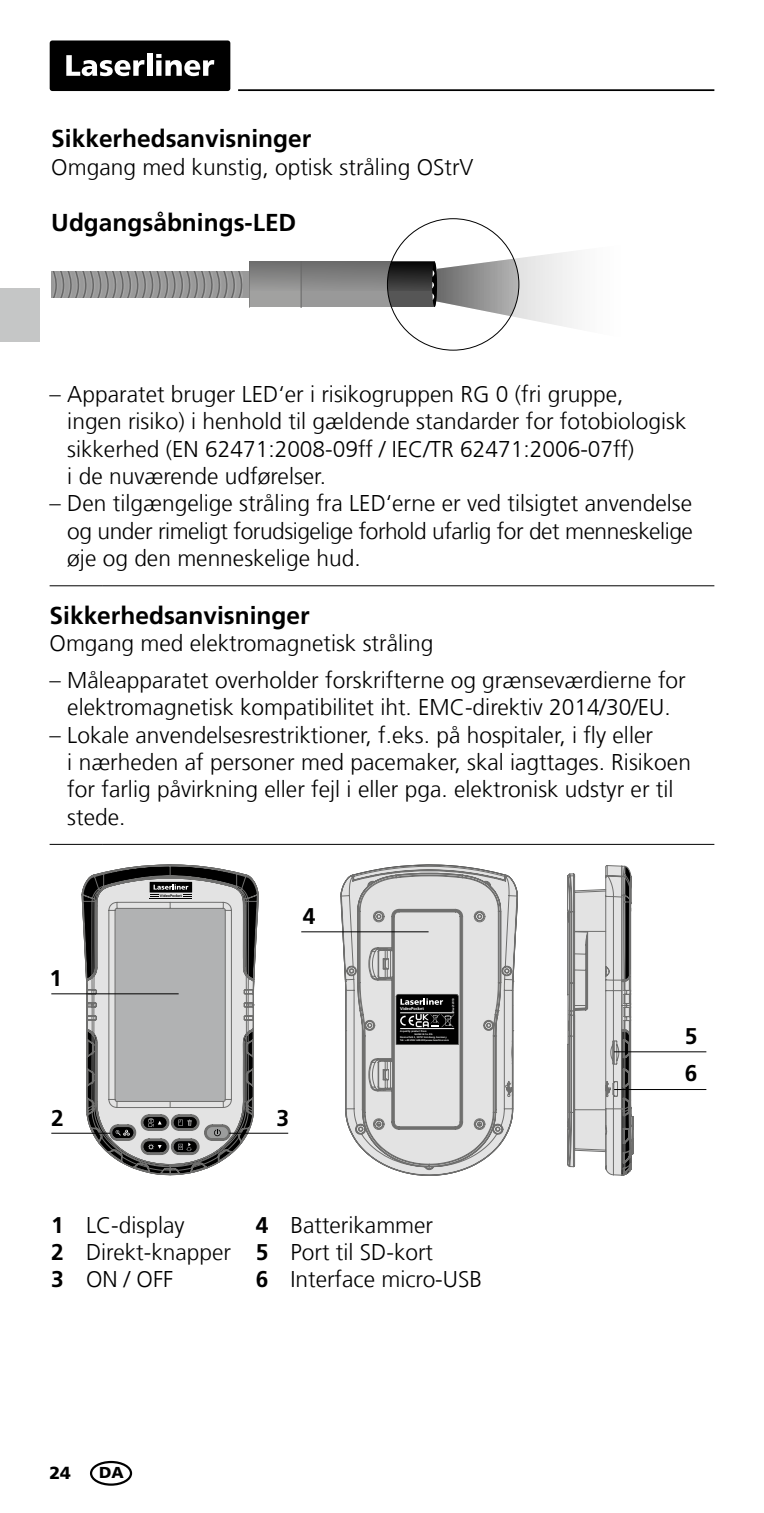
<style>
.page{position:relative;width:764px;height:1513px;background:#fff}
.page>*{position:absolute;margin:0;border:0;box-sizing:border-box;transform-origin:0 0}
.t1{font:700 24.5px "Frutiger LT Com";color:#000}
.t2{font:300 22.75px/27.3px "Frutiger LT Com";color:#000}
.t3{font:700 22.75px "Frutiger LT Com";color:#000}
.t4{font:900 17.5px "Frutiger LT Com";color:#000}
.t5{font:900 15.75px "Frutiger LT Com";color:#000}
.t6{font:700 4.2px "Frutiger LT Com";color:#fff}
.t7{font:700 3.85px "Frutiger LT Com";color:#000}
.s1{font-weight:700}
</style>
<div class="page">
<hr style="left:238px;top:89px;width:476px;height:2px;background:#000">
<div style="left:50px;top:40px;width:180px;height:51px;background:#000;border-radius:3px"></div>
<svg style="left:66px;top:55px;width:79px;height:21px"></svg>
<div style="left:147px;top:54px;width:5px;height:22px;background:#fff"></div>
<svg style="left:156px;top:54px;width:58px;height:22px"></svg>
<div style="left:249px;top:262px;width:186px;height:45px;background:#999"></div>
<svg style="left:51px;top:271px;width:251px;height:36px"></svg>
<svg style="left:249px;top:262px;width:138px;height:29px"></svg>
<div style="left:387px;top:262px;width:48px;height:45px;background:#565656"></div>
<svg style="left:387px;top:262px;width:45px;height:29px"></svg>
<svg style="left:432px;top:243px;width:142px;height:98px"></svg>
<div style="left:0;top:289px;width:40px;height:53px;background:#c5c6c6"></div>
<svg style="left:50px;top:586px;width:664px;height:258px"></svg>
<div style="left:99px;top:586px;width:7px;height:20px;background:#fff"></div>
<div style="left:99px;top:825px;width:7px;height:19px;background:#fff"></div>
<hr style="left:50px;top:585px;width:53px;height:1px;background:#000">
<hr style="left:103px;top:585px;width:611px;height:1px;background:#000">
<hr style="left:50px;top:844px;width:53px;height:1px;background:#000">
<hr style="left:103px;top:844px;width:611px;height:1px;background:#000">
<div style="left:90px;top:1461px;width:42px;height:25px;border:2px solid #000;border-radius:50%"></div>
<svg style="left:84px;top:864px;width:175px;height:269px"></svg>
<svg style="left:359px;top:864px;width:140px;height:9px"></svg>
<svg style="left:340px;top:873px;width:163px;height:303px"></svg>
<svg style="left:341px;top:874px;width:177px;height:293px"></svg>
<svg style="left:357px;top:873px;width:144px;height:294px;background:#c4c4c3"></svg>
<hr style="left:51px;top:993px;width:128px;height:1px;background:#000">
<hr style="left:301px;top:931px;width:128px;height:1px;background:#000">
<hr style="left:51px;top:1133px;width:59px;height:1px;background:#000">
<svg style="left:567px;top:865px;width:67px;height:311px;background:#bebebe"></svg>
<hr style="left:614px;top:1051px;width:92px;height:1px;background:#000">
<hr style="left:614px;top:1089px;width:92px;height:1px;background:#000">
<hr style="left:229px;top:1133px;width:59px;height:1px;background:#000">
<svg style="left:86px;top:876px;width:168px;height:299px;background:#afafaf"></svg>
<p class="t1" style="left:51px;top:124px;width:262px">Sikkerhedsanvisninger</p>
<p class="t2" style="left:51px;top:153px;width:424px">Omgang med kunstig, optisk stråling OStrV</p>
<p class="t1" style="left:51px;top:208px;width:246px">Udgangsåbnings-LED</p>
<p class="t2" style="left:67px;top:381px;width:621px;text-indent:-18px">– Apparatet bruger LED‘er i risikogruppen RG 0 (fri gruppe,<br>ingen risiko) i henhold til gældende standarder for fotobiologisk sikkerhed (EN 62471:2008-09ff / IEC/TR 62471:2006-07ff)<br>i de nuværende udførelser.</p>
<p class="t2" style="left:67px;top:490px;width:627px;text-align:justify;text-indent:-18px">– Den tilgængelige stråling fra LED‘erne er ved tilsigtet anvendelse og under rimeligt forudsigelige forhold ufarlig for det menneskelige øje og den menneskelige hud.</p>
<p class="t1" style="left:50px;top:601px;width:262px">Sikkerhedsanvisninger</p>
<p class="t2" style="left:50px;top:630px;width:385px">Omgang med elektromagnetisk stråling</p>
<p class="t2" style="left:50px;top:667px;width:638px;text-align:center">– Måleapparatet overholder forskrifterne og grænseværdierne for elektromagnetisk kompatibilitet iht. EMC-direktiv 2014/30/EU.</p>
<p class="t2" style="left:67px;top:721px;width:625px;text-indent:-18px">– Lokale anvendelsesrestriktioner, f.eks. på hospitaler, i fly eller<br>i nærheden af personer med pacemaker, skal iagttages. Risikoen for farlig påvirkning eller fejl i eller pga. elektronisk udstyr er til stede.</p>
<p class="t3" style="left:50px;top:965px;width:14px">1</p>
<p class="t3" style="left:51px;top:1104px;width:14px">2</p>
<p class="t7" style="left:160px;top:893px;width:24px">VideoPocket</p>
<p class="t3" style="left:303px;top:902px;width:14px">4</p>
<p class="t3" style="left:277px;top:1104px;width:14px">3</p>
<p class="t6" style="left:400px;top:1006px;width:25px">VideoPocket</p>
<p class="t2" style="left:51px;top:1212px;width:383px;text-align:justify;text-indent:204px"><span class="s1">4</span> Batterikammer <span class="s1">2</span> Direkt-knapper <span class="s1">5</span> Port til SD-kort <span class="s1">3</span> ON / OFF</p>
<p class="t2" style="left:51px;top:1212px;width:135px"><span class="s1">1</span> LC-display</p>
<p class="t2" style="left:256px;top:1266px;width:228px"><span class="s1">6</span> Interface micro-USB</p>
<p class="t4" style="left:50px;top:1462px;width:23px">24</p>
<p class="t5" style="left:99px;top:1463px;width:26px">DA</p>
<p class="t3" style="left:685px;top:1022px;width:14px">5</p>
<p class="t3" style="left:685px;top:1060px;width:14px">6</p>
</div>
